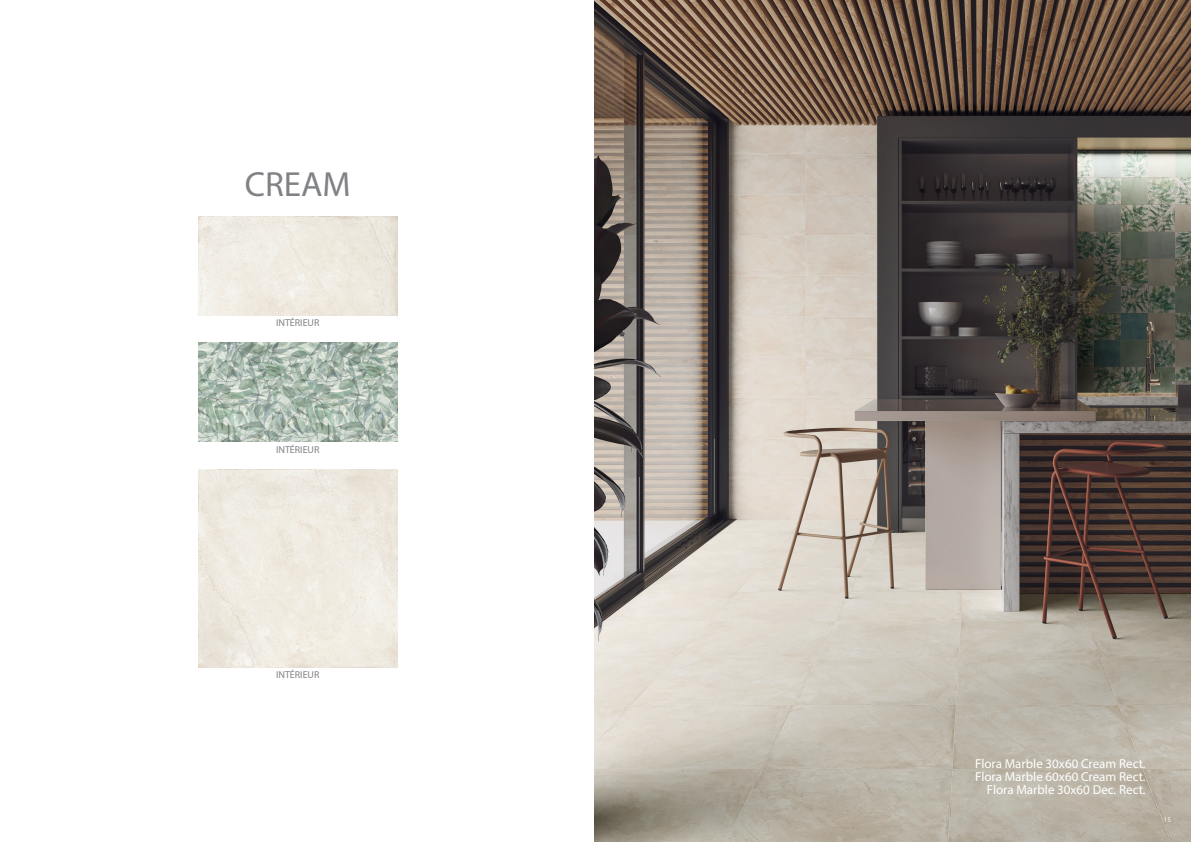
<style>
.page{position:relative;width:1191px;height:842px;background:#fff}
.page>*{position:absolute;margin:0;border:0;box-sizing:border-box;transform-origin:0 0}
.t1{font:35px "Myriad Pro";color:#808285}
.t2{font:13px "Myriad Pro";color:#fff}
.t3{font:10px "Myriad Pro";color:#808285}
.t4{font:7px "Myriad Pro";color:#fff}
</style>
<div class="page">
<img style="left:595px;top:0;width:596px;height:842px">
<img style="left:198px;top:469px;width:199px;height:199px">
<img style="left:198px;top:216px;width:199px;height:99px">
<img style="left:198px;top:343px;width:199px;height:99px">
<p class="t1" style="left:245px;top:162px;width:107px">CREAM</p>
<p class="t3" style="left:276px;top:316px;width:45px">INTÉRIEUR</p>
<p class="t3" style="left:276px;top:443px;width:45px">INTÉRIEUR</p>
<p class="t3" style="left:276px;top:669px;width:45px">INTÉRIEUR</p>
<p class="t2" style="left:975px;top:755px;width:172px">Flora Marble 30x60 Cream Rect.</p>
<p class="t2" style="left:975px;top:768px;width:172px">Flora Marble 60x60 Cream Rect.</p>
<p class="t2" style="left:987px;top:781px;width:160px">Flora Marble 30x60 Dec. Rect.</p>
<p class="t4" style="left:1164px;top:815px;width:9px">15</p>
</div>
